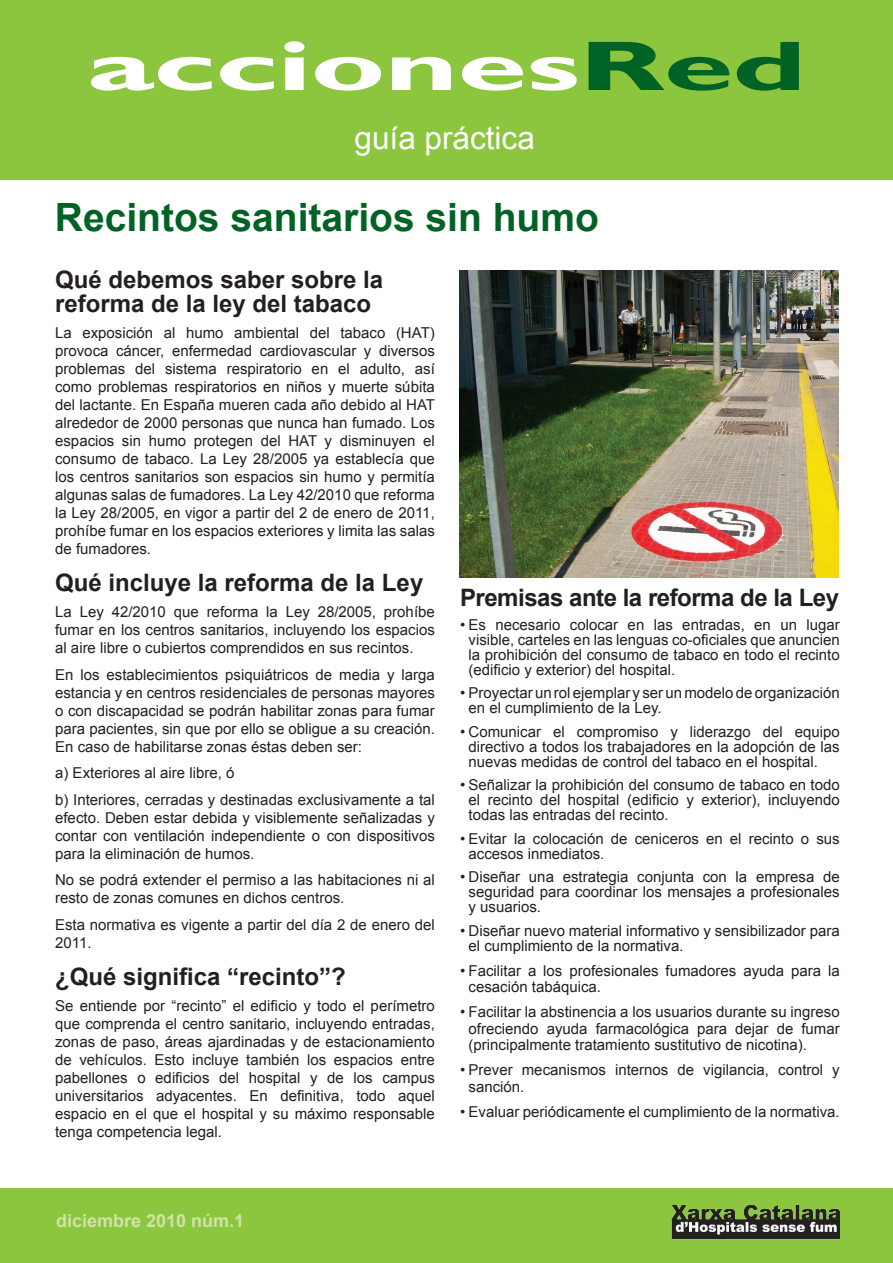
<style>
.page{position:relative;width:893px;height:1263px;background:#fff}
.page>*{position:absolute;margin:0;border:0;box-sizing:border-box;transform-origin:0 0}
.t1{font:700 70.5px "Gill Sans";letter-spacing:-.01em;color:#fff;scale:1.8 1}
.t2{font:700 39px "Arial";color:#006224}
.t3{font:31.5px "Arial";color:#fff}
.t4{font:700 24px/24px "Arial";color:#231f20}
.t5{font:700 24px "Arial";letter-spacing:-.02em;color:#231f20}
.t6{font:700 18px "Arial";color:#cfe3a6}
.t7{font:15px/18px "Arial";color:#231f20;text-align:justify}
.s1{color:#006224}
</style>
<div class="page">
<div style="left:0;top:0;width:893px;height:180px;background:#8bc63e"></div>
<div style="left:0;top:1188px;width:893px;height:75px;background:#8bc63e"></div>
<img style="left:667px;top:1188px;width:173px;height:62px">
<img style="left:459px;top:270px;width:380px;height:307px">
<h1 class="t1" style="left:87px;top:24px;width:401px">acciones<span class="s1">Red</span></h1>
<h3 class="t3" style="left:355px;top:117px;width:182px">guía práctica</h3>
<h2 class="t2" style="left:55px;top:191px;width:545px">Recintos sanitarios sin humo</h2>
<h3 class="t4" style="left:55px;top:268px;width:330px">Qué debemos saber sobre la reforma de la ley del tabaco</h3>
<p class="t7" style="left:55px;top:324px;width:381px">La exposición al humo ambiental del tabaco (HAT) provoca cáncer, enfermedad cardiovascular y diversos problemas del sistema respiratorio en el adulto, así como problemas respiratorios en niños y muerte súbita del lactante. En España mueren cada año debido al HAT alrededor de 2000 personas que nunca han fumado. Los espacios sin humo protegen del HAT y disminuyen el consumo de tabaco. La Ley 28/2005 ya establecía que los centros sanitarios son espacios sin humo y permitía algunas salas de fumadores. La Ley 42/2010 que reforma la Ley 28/2005, en vigor a partir del 2 de enero de 2011, prohíbe fumar en los espacios exteriores y limita las salas de fumadores.</p>
<h3 class="t4" style="left:55px;top:571px;width:370px">Qué incluye la reforma de la Ley</h3>
<p class="t7" style="left:55px;top:603px;width:381px">La Ley 42/2010 que reforma la Ley 28/2005, prohíbe fumar en los centros sanitarios, incluyendo los espacios al aire libre o cubiertos comprendidos en sus recintos.</p>
<p class="t7" style="left:55px;top:666px;width:381px">En los establecimientos psiquiátricos de media y larga estancia y en centros residenciales de personas mayores o con discapacidad se podrán habilitar zonas para fumar para pacientes, sin que por ello se obligue a su creación.<br>En caso de habilitarse zonas éstas deben ser:</p>
<p class="t7" style="left:55px;top:760px;width:381px;line-height:26.5px">a) Exteriores al aire libre, ó<br>b) Interiores, cerradas y destinadas exclusivamente a tal</p>
<p class="t7" style="left:55px;top:809px;width:381px">efecto. Deben estar debida y visiblemente señalizadas y contar con ventilación independiente o con dispositivos para la eliminación de humos.</p>
<p class="t7" style="left:55px;top:871px;width:381px">No se podrá extender el permiso a las habitaciones ni al resto de zonas comunes en dichos centros.</p>
<p class="t7" style="left:55px;top:916px;width:381px">Esta normativa es vigente a partir del día 2 de enero del<br>2011.</p>
<h3 class="t4" style="left:55px;top:965px;width:292px">¿Qué significa “recinto”?</h3>
<p class="t7" style="left:55px;top:997px;width:381px">Se entiende por “recinto” el edificio y todo el perímetro que comprenda el centro sanitario, incluyendo entradas, zonas de paso, áreas ajardinadas y de estacionamiento de vehículos. Esto incluye también los espacios entre pabellones o edificios del hospital y de los campus universitarios adyacentes. En definitiva, todo aquel espacio en el que el hospital y su máximo responsable tenga competencia legal.</p>
<h3 class="t5" style="left:460px;top:582px;width:381px">Premisas ante la reforma de la Ley</h3>
<p class="t7" style="left:469px;top:617px;width:373px;line-height:15px;text-indent:-9px">• Es necesario colocar en las entradas, en un lugar visible, carteles en las lenguas co-oficiales que anuncien la prohibición del consumo de tabaco en todo el recinto (edificio y exterior) del hospital.</p>
<p class="t7" style="left:469px;top:686px;width:373px;line-height:15px;text-indent:-9px">• Proyectar un rol ejemplar y ser un modelo de organización en el cumplimiento de la Ley.</p>
<p class="t7" style="left:469px;top:724px;width:373px;line-height:15px;text-indent:-9px">• Comunicar el compromiso y liderazgo del equipo directivo a todos los trabajadores en la adopción de las nuevas medidas de control del tabaco en el hospital.</p>
<p class="t7" style="left:469px;top:778px;width:373px;line-height:15px;text-indent:-9px">• Señalizar la prohibición del consumo de tabaco en todo el recinto del hospital (edificio y exterior), incluyendo todas las entradas del recinto.</p>
<p class="t7" style="left:469px;top:831px;width:373px;line-height:15px;text-indent:-9px">• Evitar la colocación de ceniceros en el recinto o sus accesos inmediatos.</p>
<p class="t7" style="left:469px;top:870px;width:373px;line-height:15px;text-indent:-9px">• Diseñar una estrategia conjunta con la empresa de seguridad para coordinar los mensajes a profesionales y usuarios.</p>
<p class="t7" style="left:469px;top:923px;width:373px;line-height:15px;text-indent:-9px">• Diseñar nuevo material informativo y sensibilizador para el cumplimiento de la normativa.</p>
<p class="t7" style="left:469px;top:962px;width:373px;line-height:16.5px;text-indent:-9px">• Facilitar a los profesionales fumadores ayuda para la cesación tabáquica.</p>
<p class="t7" style="left:469px;top:1004px;width:373px;line-height:16.5px;text-indent:-9px">• Facilitar la abstinencia a los usuarios durante su ingreso ofreciendo ayuda farmacológica para dejar de fumar (principalmente tratamiento sustitutivo de nicotina).</p>
<p class="t7" style="left:469px;top:1062px;width:373px;line-height:16.5px;text-indent:-9px">• Prever mecanismos internos de vigilancia, control y sanción.</p>
<p class="t7" style="left:460px;top:1103px;width:381px">• Evaluar periódicamente el cumplimiento de la normativa.</p>
<p class="t6" style="left:56px;top:1209px;width:190px">diciembre 2010 núm.1</p>
</div>
